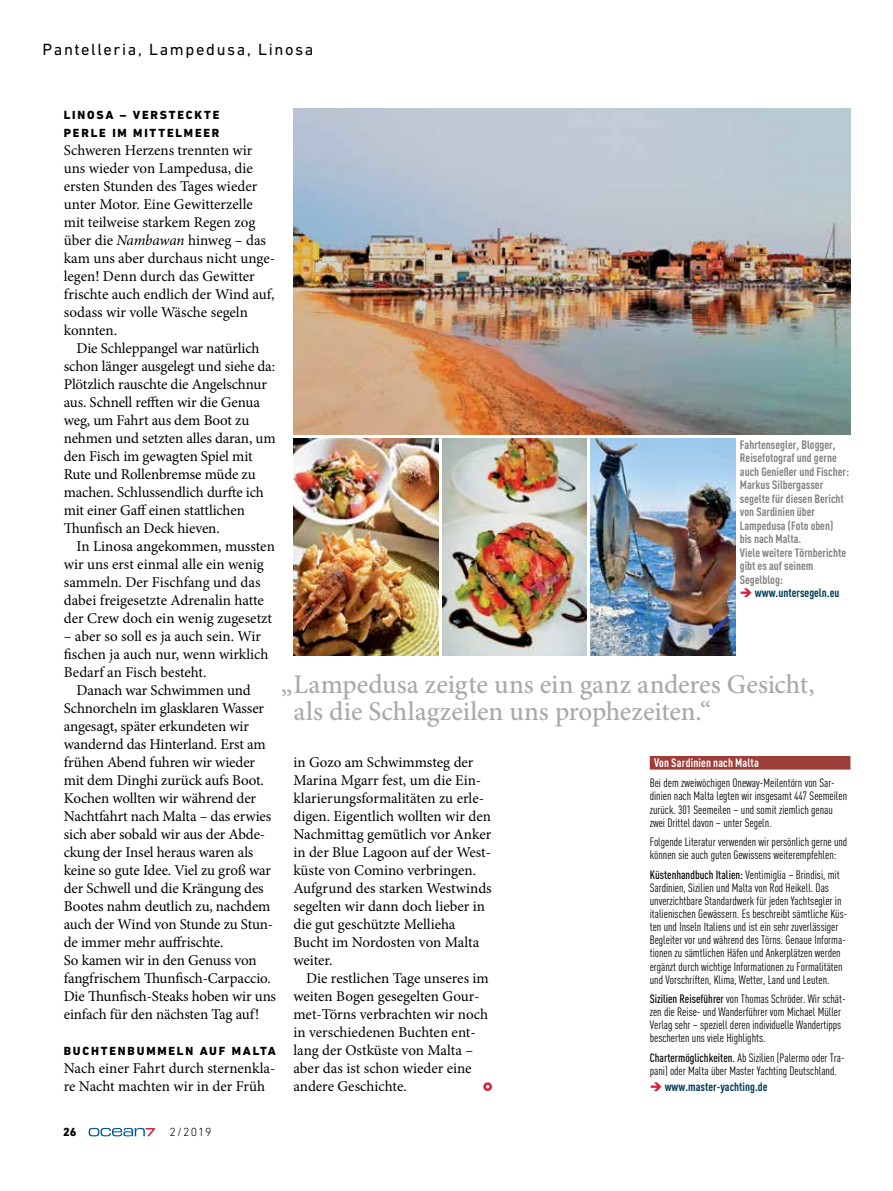
<style>
.page{position:relative;width:893px;height:1191px;background:#fff}
.page>*{position:absolute;margin:0;border:0;box-sizing:border-box;transform-origin:0 0}
.t1{font:500 27px/27px "Minion Pro";letter-spacing:-.005em;color:#a7a9ac}
.t2{font:16.5px "DIN Next LT Pro";letter-spacing:.095em;color:#000}
.t3{font:15px/18px "Minion Pro";letter-spacing:-.01em;color:#000}
.t4{font:12px/13px "DIN Cond";color:#000}
.t5{font:700 12px/13.5px "DIN Cond";color:#808285}
.t6{font:800 12px/18px "DIN Next LT Pro";letter-spacing:.15em;color:#000}
.t7{font:700 12px "DIN Cond";color:#003d58}
.t8{font:700 12px "DIN Cond";letter-spacing:.01em;color:#fff}
.t9{font:300 12px "DIN Next LT Pro";color:#000}
.s1{font-style:italic}
.s2{color:#d1223e}
.s3{font-weight:500}
</style>
<div class="page">
<svg style="left:89px;top:1127px;width:66px;height:9px"></svg>
<div style="left:650px;top:756px;width:200px;height:13px;background:#9d3e39"></div>
<img style="left:293px;top:108px;width:557px;height:326px">
<img style="left:293px;top:439px;width:145px;height:216px">
<img style="left:591px;top:439px;width:145px;height:216px">
<img style="left:442px;top:439px;width:145px;height:216px">
<p class="t2" style="left:43px;top:40px;width:272px">Pantelleria, Lampedusa, Linosa</p>
<p class="t6" style="left:64px;top:106px;width:157px">LINOSA – VERSTECKTE<br>PERLE IM MITTELMEER</p>
<p class="t3" style="left:64px;top:141px;width:213px">Schweren Herzens trennten wir uns wieder von Lampedusa, die ersten Stunden des Tages wieder unter Motor. Eine Gewitterzelle mit teilweise starkem Regen zog über die <span class="s1">Nambawan</span> hinweg – das kam uns aber durchaus nicht unge&shy;legen! Denn durch das Gewitter frischte auch endlich der Wind auf, sodass wir volle Wäsche segeln konnten.</p>
<p class="t3" style="left:64px;top:339px;width:213px;text-indent:13px">Die Schleppangel war natürlich schon länger ausgelegt und siehe da:<br>Plötzlich rauschte die Angelschnur aus. Schnell refften wir die Genua weg, um Fahrt aus dem Boot zu nehmen und setzten alles daran, um den Fisch im gewagten Spiel mit<br>Rute und Rollenbremse müde zu machen. Schlussendlich durfte ich mit einer Gaff einen stattlichen<br>Thunfisch an Deck hieven.</p>
<p class="t3" style="left:64px;top:537px;width:213px;text-indent:13px">In Linosa angekommen, mussten wir uns erst einmal alle ein wenig sammeln. Der Fischfang und das dabei freigesetzte Adrenalin hatte der Crew doch ein wenig zugesetzt</p>
<p class="t3" style="left:64px;top:627px;width:206px">– aber so soll es ja auch sein. Wir fischen ja auch nur, wenn wirklich<br>Bedarf an Fisch besteht.</p>
<p class="t3" style="left:64px;top:681px;width:214px;text-indent:13px">Danach war Schwimmen und<br>Schnorcheln im glasklaren Wasser angesagt, später erkundeten wir wandernd das Hinterland. Erst am frühen Abend fuhren wir wieder mit dem Dinghi zurück aufs Boot.<br>Kochen wollten wir während der<br>Nachtfahrt nach Malta – das erwies sich aber sobald wir aus der Abde&shy;ckung der Insel heraus waren als keine so gute Idee. Viel zu groß war der Schwell und die Krängung des<br>Bootes nahm deutlich zu, nachdem auch der Wind von Stunde zu Stun&shy;de immer mehr auffrischte.<br>So kamen wir in den Genuss von fangfrischem Thunfisch-Carpaccio.<br>Die Thunfisch-Steaks hoben wir uns einfach für den nächsten Tag auf!</p>
<p class="t6" style="left:64px;top:1042px;width:214px">BUCHTENBUMMELN AUF MALTA</p>
<p class="t3" style="left:64px;top:1059px;width:213px">Nach einer Fahrt durch sternenkla&shy;re Nacht machten wir in der Früh</p>
<p class="t5" style="left:740px;top:437px;width:111px">Fahrtensegler, Blogger,<br>Reisefotograf und gerne auch Genießer und Fischer:<br>Markus Silbergasser segelte für diesen Bericht von Sardinien über<br>Lampedusa (Foto oben)<br>bis nach Malta.<br>Viele weitere Törnberichte gibt es auf seinem<br>Segelblog:</p>
<p class="t7" style="left:740px;top:586px;width:101px"><span class="s2">➔</span> www.untersegeln.eu</p>
<h1 class="t1" style="left:294px;top:670px;width:523px;text-indent:-13px">„Lampedusa zeigte uns ein ganz anderes Gesicht, als die Schlagzeilen uns prophezeiten.“</h1>
<p class="t3" style="left:293px;top:753px;width:200px">in Gozo am Schwimmsteg der<br>Marina Mgarr fest, um die Ein&shy;klarierungsformalitäten zu erle&shy;digen. Eigentlich wollten wir den<br>Nachmittag gemütlich vor Anker in der Blue Lagoon auf der West&shy;küste von Comino verbringen.<br>Aufgrund des starken Westwinds segelten wir dann doch lieber in die gut geschützte Mellieha<br>Bucht im Nordosten von Malta weiter.</p>
<p class="t3" style="left:293px;top:969px;width:197px;text-indent:13px">Die restlichen Tage unseres im weiten Bogen gesegelten Gour&shy;met-Törns verbrachten wir noch in verschiedenen Buchten ent&shy;lang der Ostküste von Malta – aber das ist schon wieder eine andere Geschichte.</p>
<p class="t8" style="left:654px;top:755px;width:106px">Von Sardinien nach Malta</p>
<p class="t4" style="left:650px;top:776px;width:199px">Bei dem zweiwöchigen Oneway-Meilentörn von Sar-- dinien nach Malta legten wir insgesamt 447 Seemeilen zurück. 301 Seemeilen – und somit ziemlich genau zwei Drittel davon – unter Segeln.</p>
<p class="t4" style="left:650px;top:835px;width:199px">Folgende Literatur verwenden wir persönlich gerne und können sie auch guten Gewissens weiterempfehlen:</p>
<p class="t4" style="left:650px;top:868px;width:199px"><span class="s3">Küstenhandbuch Italien:</span> Ventimiglia – Brindisi, mit Sardinien, Sizilien und Malta von Rod Heikell. Das unverzichtbare Standardwerk für jeden Yachtsegler in italienischen Gewässern. Es beschreibt sämtliche Küs&shy;ten und Inseln Italiens und ist ein sehr zuverlässiger Begleiter vor und während des Törns. Genaue Informa&shy;tionen zu sämtlichen Häfen und Ankerplätzen werden ergänzt durch wichtige Informationen zu Formalitäten und Vorschriften, Klima, Wetter, Land und Leuten.</p>
<p class="t4" style="left:650px;top:992px;width:197px"><span class="s3">Sizilien Reiseführer</span> von Thomas Schröder. Wir schät&shy;zen die Reise- und Wanderführer vom Michael Müller Verlag sehr – speziell deren individuelle Wandertipps bescherten uns viele Highlights.</p>
<p class="t4" style="left:650px;top:1051px;width:196px"><span class="s3">Chartermöglichkeiten.</span> Ab Sizilien (Palermo oder Tra&shy;pani) oder Malta über Master Yachting Deutschland.</p>
<p class="t7" style="left:650px;top:1079px;width:119px"><span class="s2">➔</span> www.master-yachting.de</p>
<p class="t6" style="left:63px;top:1123px;width:15px">26</p>
<p class="t9" style="left:169px;top:1125px;width:44px">2/2019</p>
</div>
